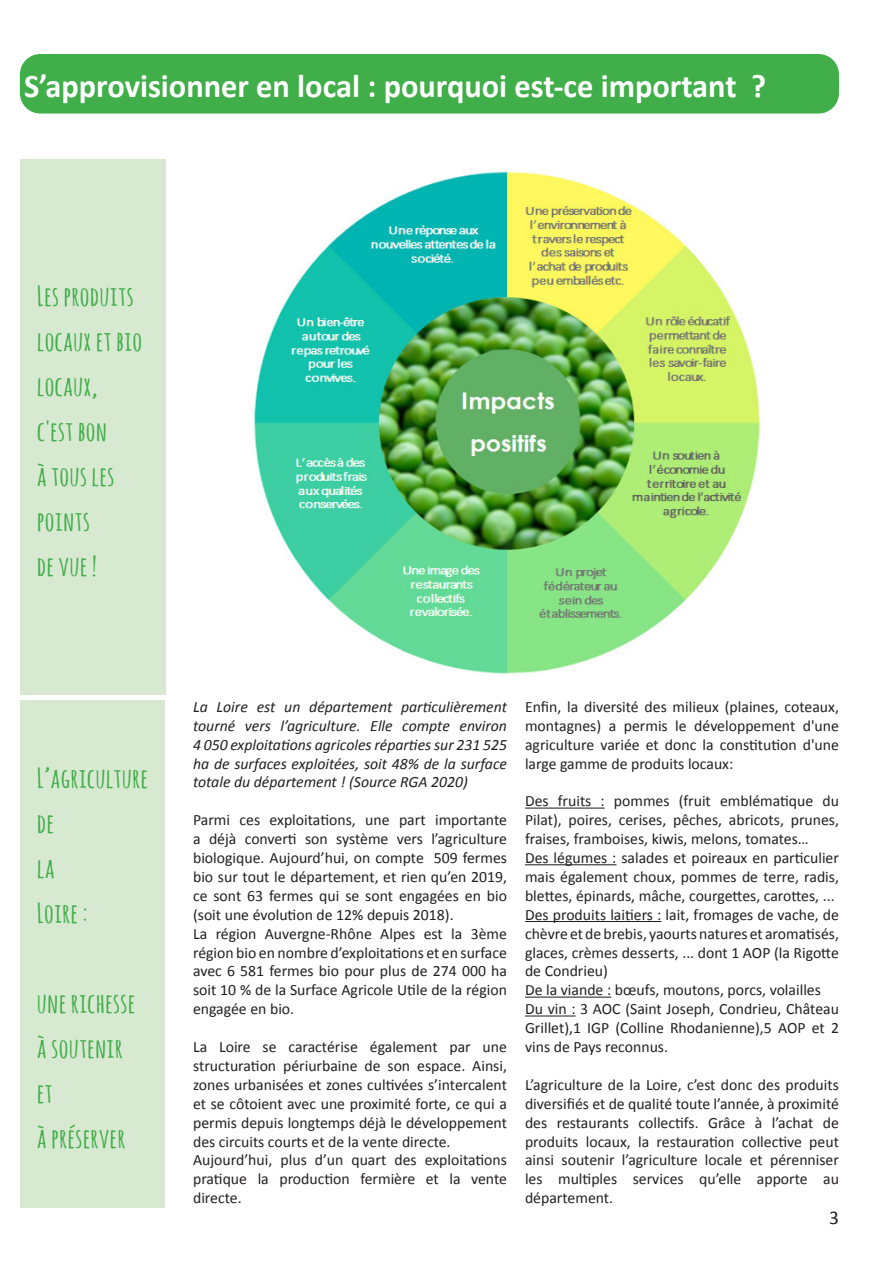
<style>
.page{position:relative;width:893px;height:1263px;background:#fff}
.page>*{position:absolute;margin:0;border:0;box-sizing:border-box;transform-origin:0 0}
.t1{font:700 33.15px "Calibri";color:#fff}
.t2{font:700 27px/45px "Amatic SC";color:#40ae49;scale:1.13 1}
.t3{font:19.5px "Calibri";color:#231f20}
.t4{font:15.75px/18.9px "Calibri";color:#231f20;text-align:justify}
.t5{font:italic 15.75px/18.9px "Calibri";color:#231f20;text-align:justify}
</style>
<div class="page">
<div style="left:20px;top:54px;width:819px;height:60px;background:#40ae49;border-radius:20px"></div>
<div style="left:20px;top:159px;width:145px;height:536px;background:#d8e9d2"></div>
<div style="left:20px;top:701px;width:145px;height:507px;background:#d8e9d2"></div>
<hr style="left:525px;top:807px;width:80px;height:2px;background:#231f20">
<hr style="left:525px;top:864px;width:91px;height:1px;background:#231f20">
<hr style="left:525px;top:921px;width:136px;height:1px;background:#231f20">
<hr style="left:525px;top:996px;width:86px;height:2px;background:#231f20">
<hr style="left:525px;top:1015px;width:51px;height:1px;background:#231f20">
<img style="left:254px;top:171px;width:506px;height:504px">
<p class="t1" style="left:24px;top:65px;width:744px">S’approvisionner en local : pourquoi est-ce important ?</p>
<p class="t2" style="left:37px;top:272px;width:95px">Les produits locaux et bio locaux,</p>
<p class="t2" style="left:37px;top:407px;width:70px">c'est bon à tous les points</p>
<p class="t2" style="left:37px;top:542px;width:55px">de vue !</p>
<p class="t2" style="left:37px;top:755px;width:100px">L’agriculture de</p>
<p class="t2" style="left:37px;top:845px;width:17px">la</p>
<p class="t2" style="left:37px;top:890px;width:47px">Loire :</p>
<p class="t2" style="left:37px;top:980px;width:89px">une richesse</p>
<p class="t2" style="left:37px;top:1025px;width:78px">à soutenir</p>
<p class="t2" style="left:37px;top:1070px;width:16px">et</p>
<p class="t2" style="left:37px;top:1115px;width:80px">à préserver</p>
<p class="t5" style="left:193px;top:696px;width:315px">La Loire est un département particulièrement tourné vers l’agriculture. Elle compte environ 4 050 exploitations agricoles réparties sur 231 525 ha de surfaces exploitées, soit 48% de la surface totale du département ! (Source RGA 2020)</p>
<p class="t4" style="left:193px;top:810px;width:315px">Parmi ces exploitations, une part importante a déjà converti son système vers l’agriculture biologique. Aujourd’hui, on compte 509 fermes bio sur tout le département, et rien qu’en 2019, ce sont 63 fermes qui se sont engagées en bio (soit une évolution de 12% depuis 2018).</p>
<p class="t4" style="left:193px;top:924px;width:315px">La région Auvergne-Rhône Alpes est la 3ème région bio en nombre d’exploitations et en surface avec 6 581 fermes bio pour plus de 274 000 ha soit 10 % de la Surface Agricole Utile de la région engagée en bio.</p>
<p class="t4" style="left:193px;top:1037px;width:315px">La Loire se caractérise également par une structuration périurbaine de son espace. Ainsi, zones urbanisées et zones cultivées s’intercalent et se côtoient avec une proximité forte, ce qui a permis depuis longtemps déjà le développement des circuits courts et de la vente directe.</p>
<p class="t4" style="left:193px;top:1151px;width:315px">Aujourd’hui, plus d’un quart des exploitations pratique la production fermière et la vente directe.</p>
<p class="t4" style="left:525px;top:697px;width:315px">Enfin, la diversité des milieux (plaines, coteaux, montagnes) a permis le développement d'une agriculture variée et donc la constitution d'une large gamme de produits locaux:</p>
<p class="t4" style="left:525px;top:792px;width:315px">Des fruits : pommes (fruit emblématique du Pilat), poires, cerises, pêches, abricots, prunes, fraises, framboises, kiwis, melons, tomates…</p>
<p class="t4" style="left:525px;top:848px;width:315px">Des légumes : salades et poireaux en particulier mais également choux, pommes de terre, radis, blettes, épinards, mâche, courgettes, carottes, ...</p>
<p class="t4" style="left:525px;top:905px;width:315px">Des produits laitiers : lait, fromages de vache, de chèvre et de brebis, yaourts natures et aromatisés, glaces, crèmes desserts, ... dont 1 AOP (la Rigotte de Condrieu)</p>
<p class="t4" style="left:525px;top:981px;width:297px">De la viande : bœufs, moutons, porcs, volailles</p>
<p class="t4" style="left:525px;top:999px;width:315px">Du vin : 3 AOC (Saint Joseph, Condrieu, Château Grillet),1 IGP (Colline Rhodanienne),5 AOP et 2 vins de Pays reconnus.</p>
<p class="t4" style="left:525px;top:1075px;width:315px">L’agriculture de la Loire, c’est donc des produits diversifiés et de qualité toute l’année, à proximité des restaurants collectifs. Grâce à l’achat de produits locaux, la restauration collective peut ainsi soutenir l’agriculture locale et pérenniser les multiples services qu’elle apporte au département.</p>
<p class="t3" style="left:829px;top:1205px;width:11px">3</p>
</div>
